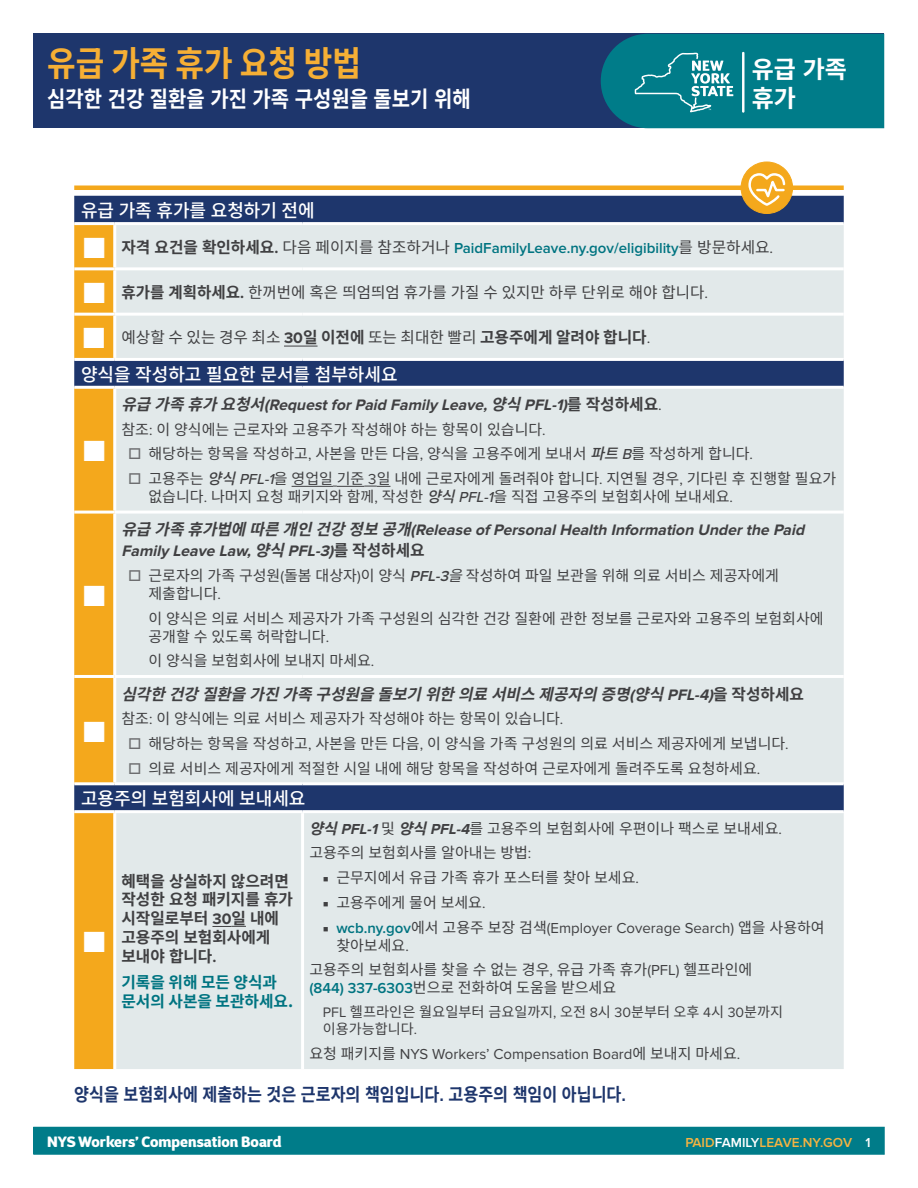
<style>
.page{position:relative;width:918px;height:1188px;background:#fff}
.page>*{position:absolute;margin:0;border:0;box-sizing:border-box;transform-origin:0 0}
.t1{font:43.65px "Arial";color:#fff}
.t2{font:700 34.5px "Noto Sans KR";color:#f6af35;scale:.9 1}
.t3{font:700 24px/28.8px "Noto Sans KR";color:#fff}
.t4{font:700 22.2px "Noto Sans KR";color:#fff;scale:.9 1}
.t5{font:500 18px "Noto Sans KR";color:#fff}
.t6{font:700 18px "Noto Sans KR";color:#1e366c;scale:.9 1}
.t7{font:italic 700 15.75px/21.6px "Proxima Nova";color:#404042}
.t8{font:700 15.75px/18.9px "Noto Sans KR";color:#404042}
.t9{font:italic 700 15.75px "Noto Sans KR";color:#404042}
.t10{font:15.75px "Noto Sans KR";color:#404042}
.t11{font:700 15.75px/18.9px "Noto Sans KR";color:#007481}
.t12{font:15.6px "Noto Sans KR";color:#404042}
.t13{font:15px/18px "Noto Sans KR";color:#404042}
.t14{font:15px/18px "Proxima Nova";color:#404042}
.t15{font:600 15px "Proxima Nova";color:#007481}
.t16{font:900 15px "D Sari";color:#fff}
.t17{font:14.1px/17.1px "Noto Sans KR";color:#404042}
.t18{font:600 13.5px "Proxima Nova";color:#f6b341}
.s1{font-family:"Noto Sans KR";font-weight:700;font-size:15.75px;color:#404042}
.s2{font-weight:700;font-size:15.75px;color:#404042}
.s3{font-family:"Noto Sans KR";font-weight:400;font-size:15.75px;color:#404042}
.s4{font-weight:400;font-size:15.75px;color:#404042}
.s5{font-weight:700}
.s6{font-family:"Proxima Nova";font-weight:700}
.s7{font-family:"Proxima Nova"}
.s8{font-family:"Noto Sans KR"}
.s9{font-family:"Noto Sans KR";font-style:normal}
.s10{font-weight:400;font-style:normal}
.s11{color:#6d6e70}
.s12{font-weight:500;font-style:italic}
.s13{font-family:"Proxima Nova";font-weight:500;font-style:italic}
.s14{font-family:"Proxima Nova";font-weight:600;font-style:italic}
.s15{font-style:italic}
.s16{font-style:normal}
.s17{font-weight:700;font-style:italic}
.s18{font-family:"Proxima Nova";font-weight:700;font-style:italic}
.s19{font-family:"Minion Pro"}
.s20{font-weight:600;color:#007481}
.s21{font-family:"Proxima Nova";font-weight:600;color:#007481}
.s22{font-family:"Proxima Nova";font-size:14.25px}
.s23{font-size:14.25px}
.s24{font-family:"Arial"}
.s25{color:#fff}
</style>
<div class="page">
<div style="left:74px;top:196px;width:770px;height:26px;background:#1e366c"></div>
<svg style="left:74px;top:225px;width:41px;height:844px;background:#e6a123"></svg>
<div style="left:115px;top:225px;width:729px;height:844px;background:#e2e9ea"></div>
<hr style="left:113px;top:225px;width:3px;height:42px;background:#fff">
<hr style="left:74px;top:267px;width:41px;height:3px;background:#fff">
<hr style="left:115px;top:267px;width:188px;height:3px;background:#fff">
<hr style="left:113px;top:270px;width:3px;height:43px;background:#fff">
<hr style="left:303px;top:267px;width:541px;height:3px;background:#fff">
<hr style="left:74px;top:313px;width:41px;height:3px;background:#fff">
<hr style="left:115px;top:313px;width:188px;height:3px;background:#fff">
<hr style="left:113px;top:316px;width:3px;height:42px;background:#fff">
<hr style="left:303px;top:313px;width:541px;height:3px;background:#fff">
<hr style="left:74px;top:358px;width:41px;height:3px;background:#fff">
<hr style="left:115px;top:358px;width:188px;height:3px;background:#fff">
<hr style="left:303px;top:358px;width:541px;height:3px;background:#fff">
<hr style="left:74px;top:386px;width:41px;height:3px;background:#fff">
<hr style="left:115px;top:386px;width:188px;height:3px;background:#fff">
<hr style="left:113px;top:389px;width:3px;height:122px;background:#fff">
<hr style="left:303px;top:386px;width:541px;height:3px;background:#fff">
<hr style="left:74px;top:511px;width:41px;height:3px;background:#fff">
<hr style="left:115px;top:511px;width:188px;height:3px;background:#fff">
<hr style="left:113px;top:514px;width:3px;height:161px;background:#fff">
<hr style="left:303px;top:511px;width:541px;height:3px;background:#fff">
<hr style="left:74px;top:675px;width:41px;height:3px;background:#fff">
<hr style="left:115px;top:675px;width:188px;height:3px;background:#fff">
<hr style="left:113px;top:678px;width:3px;height:104px;background:#fff">
<hr style="left:303px;top:675px;width:541px;height:3px;background:#fff">
<hr style="left:74px;top:782px;width:41px;height:3px;background:#fff">
<hr style="left:115px;top:782px;width:188px;height:3px;background:#fff">
<hr style="left:303px;top:782px;width:541px;height:3px;background:#fff">
<hr style="left:74px;top:810px;width:41px;height:3px;background:#fff">
<hr style="left:115px;top:810px;width:188px;height:3px;background:#fff">
<hr style="left:113px;top:813px;width:3px;height:256px;background:#fff">
<hr style="left:303px;top:810px;width:541px;height:3px;background:#fff">
<hr style="left:301px;top:813px;width:3px;height:256px;background:#fff">
<hr style="left:284px;top:346px;width:34px;height:1px;background:#404042">
<hr style="left:292px;top:486px;width:41px;height:1px;background:#404042">
<svg style="left:333px;top:486px;width:57px;height:1px"></svg>
<svg style="left:212px;top:926px;width:34px;height:1px"></svg>
<div style="left:34px;top:34px;width:850px;height:94px;background:#1e366c"></div>
<div style="left:34px;top:1127px;width:850px;height:27px;background:#007c89"></div>
<hr style="left:74px;top:186px;width:770px;height:4px;background:#f4a81c">
<svg style="left:601px;top:34px;width:283px;height:94px;background:#0b7f8c"></svg>
<svg style="left:741px;top:162px;width:52px;height:52px"></svg>
<p class="t2" style="left:47px;top:44px;width:350px">유급 가족 휴가 요청 방법</p>
<p class="t4" style="left:47px;top:86px;width:472px">심각한 건강 질환을 가진 가족 구성원을 돌보기 위해</p>
<p class="t3" style="left:752px;top:56px;width:96px">유급 가족 휴가</p>
<p class="t5" style="left:81px;top:200px;width:235px">유급 가족 휴가를 요청하기 전에</p>
<p class="t1" style="left:81px;top:212px;width:28px">■</p>
<p class="t15" style="left:122px;top:239px;width:653px"><span class="s1">자격 요건을 확인하세요</span><span class="s2">.</span> <span class="s3">다음 페이지를 참조하거나</span> PaidFamilyLeave.ny.gov/eligibility<span class="s3">를 방문하세요</span><span class="s4">.</span></p>
<p class="t1" style="left:81px;top:258px;width:28px">■</p>
<p class="t12" style="left:122px;top:283px;width:588px"><span class="s5">휴가를 계획하세요</span><span class="s6">.</span> 한꺼번에 혹은 띄엄띄엄 휴가를 가질 수 있지만 하루 단위로 해야 합니다<span class="s7">.</span></p>
<p class="t1" style="left:81px;top:303px;width:28px">■</p>
<p class="t10" style="left:121px;top:328px;width:530px">예상할 수 있는 경우 최소 <span class="s6">30</span><span class="s5">일 이전에</span> 또는 최대한 빨리 <span class="s5">고용주에게 알려야 합니다</span><span class="s7">.</span></p>
<p class="t5" style="left:81px;top:364px;width:318px">양식을 작성하고 필요한 문서를 첨부하세요</p>
<p class="t1" style="left:81px;top:416px;width:28px">■</p>
<p class="t1" style="left:81px;top:560px;width:28px">■</p>
<p class="t7" style="left:122px;top:394px;width:542px"><span class="s8">유급가족휴가요청서</span>(RequestforPaid Family Leave,<span class="s8">양식</span>PFL-1)<span class="s9">를 작 성 하 세 요</span> <span class="s10">.</span></p>
<p class="t13" style="left:122px;top:420px;width:426px">참조<span class="s7">:</span> 이 양식에는 근로자와 고용주가 작성해야 하는 항목이 있습니다<span class="s7">.</span></p>
<p class="t13" style="left:128px;top:445px;width:626px"><span class="s11">□</span> 해당하는 항목을 작성하고<span class="s7">,</span> 사본을 만든 다음<span class="s7">,</span> 양식을 고용주에게 보내서 <span class="s12">파트</span><span class="s13">B</span>를 작성하게 합니다<span class="s7">.</span></p>
<p class="t13" style="left:148px;top:470px;width:689px;text-indent:-20px"><span class="s11">□</span> 고용주는 <span class="s12">양식</span><span class="s13">PFL-1</span>을 영업일 기준 <span class="s7">3</span>일 내에 근로자에게 돌려줘야 합니다<span class="s7">.</span> 지연될 경우<span class="s7">,</span> 기다린 후 진행할 필요가 없습니다<span class="s7">.</span> 나머지 요청 패키지와 함께<span class="s7">,</span> 작성한 <span class="s12">양식</span><span class="s13">PFL-1</span>을 직접 고용주의 보험회사에 보내세요<span class="s7">.</span></p>
<p class="t7" style="left:121px;top:519px;width:688px"><span class="s8">유급가족휴가법에따른개인건강정보공개</span>(Release of PersonalHealth Information Underthe Paid<br>Family Leave Law,<span class="s8">양식</span>PFL-3)<span class="s9">를 작 성 하 세 요</span></p>
<p class="t13" style="left:148px;top:585px;width:74px">제출합니다<span class="s7">.</span></p>
<p class="t13" style="left:148px;top:610px;width:677px">이 양식은 의료 서비스 제공자가 가족 구성원의 심각한 건강 질환에 관한 정보를 근로자와 고용주의 보험회사에 공개할 수 있도록 허락합니다<span class="s7">.</span></p>
<p class="t13" style="left:148px;top:652px;width:227px">이 양식을 보험회사에 보내지 마세요<span class="s7">.</span></p>
<p class="t13" style="left:128px;top:567px;width:652px"><span class="s11">□</span> 근로자의 가족 구성원<span class="s7">(</span>돌봄 대상자<span class="s7">)</span>이 양식 <span class="s14">PFL-3</span><span class="s15">을</span>작성하여 파일 보관을 위해 의료 서비스 제공자에게</p>
<p class="t9" style="left:122px;top:685px;width:684px">심각한건강질환을가진가족구성원을돌보기위한의료서비스제공자의증명<span class="s7">(</span>양식<span class="s7">PFL-4)</span><span class="s16">을 작 성 하 세 요</span></p>
<p class="t13" style="left:122px;top:710px;width:443px">참조<span class="s7">:</span> 이 양식에는 의료 서비스 제공자가 작성해야 하는 항목이 있습니다<span class="s7">.</span></p>
<p class="t13" style="left:128px;top:735px;width:662px"><span class="s11">□</span> 해당하는 항목을 작성하고<span class="s7">,</span> 사본을 만든 다음<span class="s7">,</span> 이 양식을 가족 구성원의 의료 서비스 제공자에게 보냅니다<span class="s7">.</span></p>
<p class="t13" style="left:128px;top:760px;width:634px"><span class="s11">□</span> 의료 서비스 제공자에게 적절한 시일 내에 해당 항목을 작성하여 근로자에게 돌려주도록 요청하세요<span class="s7">.</span></p>
<p class="t5" style="left:81px;top:788px;width:226px">고용주의 보험회사에 보내세요</p>
<p class="t1" style="left:81px;top:696px;width:28px">■</p>
<p class="t1" style="left:81px;top:906px;width:28px">■</p>
<p class="t8" style="left:122px;top:872px;width:173px">혜택을 상실하지 않으려면 작성한 요청 패키지를 휴가 시작일로부터 <span class="s7">30</span>일 내에 고용주의 보험회사에게 보내야 합니다<span class="s7">.</span></p>
<p class="t11" style="left:122px;top:973px;width:173px">기록을 위해 모든 양식과 문서의 사본을 보관하세요.</p>
<p class="t13" style="left:309px;top:819px;width:474px"><span class="s17">양식</span><span class="s18">PFL-1</span>및 <span class="s17">양식</span><span class="s18">PFL-4</span>를 고용주의 보험회사에 우편이나 팩스로 보내세요<span class="s7">.</span></p>
<p class="t13" style="left:309px;top:844px;width:224px">고용주의 보험회사를 알아내는 방법<span class="s7">:</span></p>
<p class="t13" style="left:323px;top:869px;width:318px"><span class="s19">■</span> 근무지에서 유급 가족 휴가 포스터를 찾아 보세요<span class="s7">.</span></p>
<p class="t13" style="left:323px;top:894px;width:164px"><span class="s19">■</span> 고용주에게 물어 보세요<span class="s7">.</span></p>
<p class="t14" style="left:336px;top:919px;width:490px;text-indent:-14px"><span class="s19">■</span> <span class="s20">wcb.ny.gov</span><span class="s8">에서 고용주 보장 검색</span>(Employer Coverage Search) <span class="s8">앱을 사용하여 찾아보세요</span>.</p>
<p class="t13" style="left:309px;top:961px;width:445px">고용주의 보험회사를 찾을 수 없는 경우<span class="s7">,</span> 유급 가족 휴가<span class="s7">(PFL)</span> 헬프라인에 <span class="s21">(844) 337-6303</span>번으로 전화하여 도움을 받으세요</p>
<p class="t17" style="left:323px;top:1004px;width:462px"><span class="s22">PFL</span> <span class="s23">헬프라인은 월요일부터</span> 금요일까지<span class="s7">,</span> 오전 <span class="s7">8</span>시 <span class="s7">30</span>분부터 오후 <span class="s7">4</span>시 <span class="s7">30</span>분까지 이용가능합니다<span class="s22">.</span></p>
<p class="t14" style="left:309px;top:1045px;width:432px"><span class="s8">요청 패키지를</span> NYS Workers’ Compensation Board<span class="s8">에 보내지 마세요</span>.</p>
<p class="t6" style="left:74px;top:1084px;width:615px">양식을 보험회사에 제출하는 것은 근로자의 책임입니다<span class="s24">.</span> 고용주의 책임이 아닙니다<span class="s24">.</span></p>
<p class="t16" style="left:47px;top:1132px;width:236px">NYS Workers’ Compensation Board</p>
<p class="t18" style="left:685px;top:1135px;width:187px">PAID<span class="s25">FAMILY</span>LEAVE.NY.GOV <span class="s25">1</span></p>
</div>
